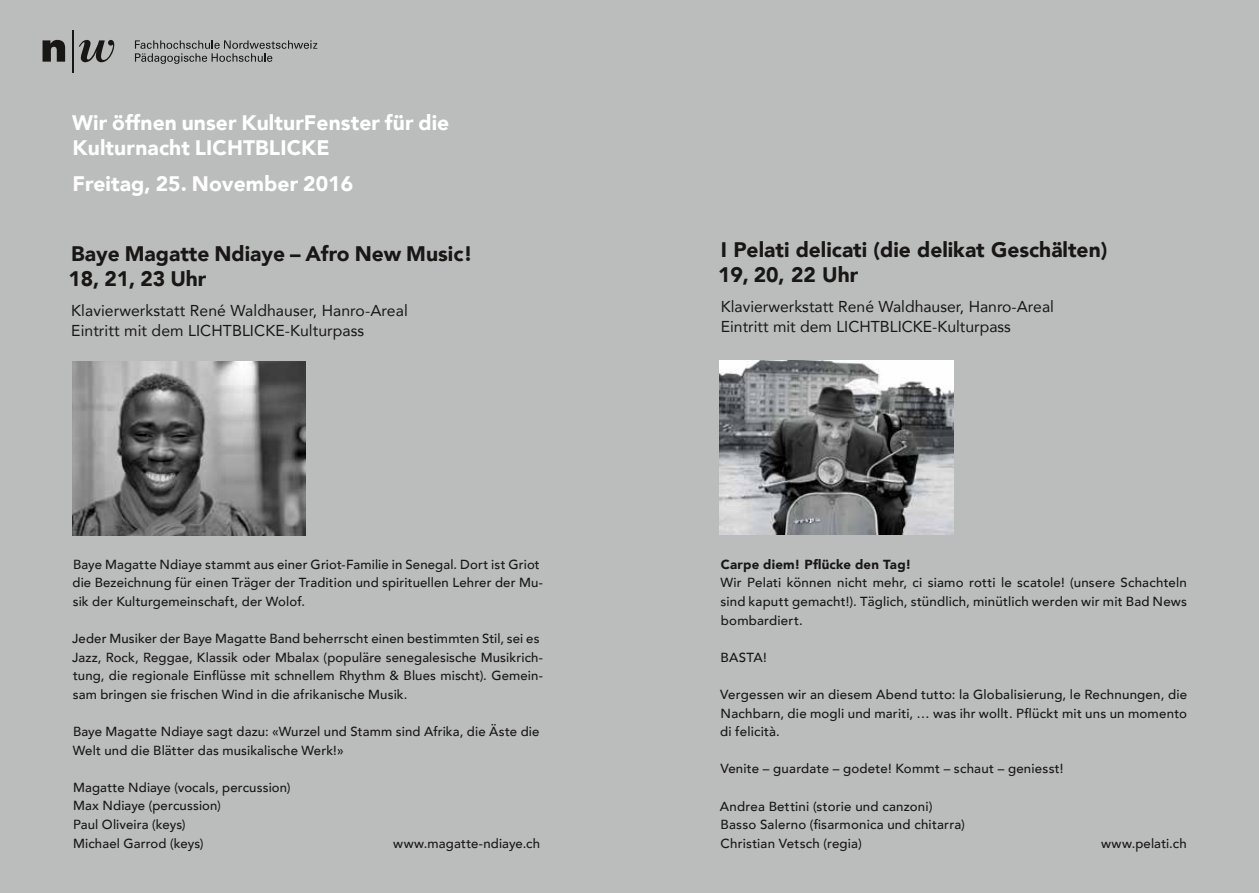
<style>
.page{position:relative;width:1259px;height:893px;background:#bbbcbc}
.page>*{position:absolute;margin:0;border:0;box-sizing:border-box;transform-origin:0 0}
.t1{font:900 21px/25.5px "Avenir";color:#181716}
.t2{font:900 21px/25.5px "Avenir";letter-spacing:.005em;color:#fff}
.t3{font:15.75px/19.5px "Avenir";color:#181716}
.t4{font:500 13.2px/18.6px "Avenir";letter-spacing:.01em;color:#181716}
.t5{font:900 13.2px "Avenir";letter-spacing:.015em;color:#181716}
</style>
<div class="page">
<svg style="left:135px;top:40px;width:182px;height:24px"></svg>
<hr style="left:72px;top:30px;width:2px;height:42px;background:#181716">
<svg style="left:43px;top:40px;width:22px;height:22px"></svg>
<svg style="left:79px;top:40px;width:36px;height:22px"></svg>
<img style="left:720px;top:361px;width:233px;height:174px">
<img style="left:72px;top:362px;width:234px;height:174px">
<h1 class="t2" style="left:72px;top:109px;width:379px">Wir öffnen unser KulturFenster für die<br>Kulturnacht LICHTBLICKE</h1>
<h1 class="t2" style="left:73px;top:171px;width:282px">Freitag, 25. November 2016</h1>
<h1 class="t1" style="left:68px;top:240px;width:406px">Baye Magatte Ndiaye – Afro New Music!<br>18, 21, 23 Uhr</h1>
<p class="t3" style="left:71px;top:300px;width:338px">Klavierwerkstatt René Waldhauser, Hanro-Areal<br>Eintritt mit dem LICHTBLICKE-Kulturpass</p>
<h1 class="t1" style="left:718px;top:236px;width:391px">I Pelati delicati (die delikat Geschälten)<br>19, 20, 22 Uhr</h1>
<p class="t3" style="left:721px;top:297px;width:334px">Klavierwerkstatt René Waldhauser, Hanro-Areal<br>Eintritt mit dem LICHTBLICKE-Kulturpass</p>
<p class="t5" style="left:720px;top:553px;width:192px">Carpe diem! Pflücke den Tag!</p>
<p class="t4" style="left:720px;top:573px;width:468px;text-align:justify">Wir Pelati können nicht mehr, ci siamo rotti le scatole! (unsere Schachteln sind kaputt gemacht!). Täglich, stündlich, minütlich werden wir mit Bad News bombardiert.</p>
<p class="t4" style="left:720px;top:647px;width:48px">BASTA!</p>
<p class="t4" style="left:720px;top:684px;width:468px;text-align:justify">Vergessen wir an diesem Abend tutto: la Globalisierung, le Rechnungen, die Nachbarn, die mogli und mariti, … was ihr wollt. Pflückt mit uns un momento di felicità.</p>
<p class="t4" style="left:720px;top:759px;width:345px">Venite – guardate – godete! Kommt – schaut – geniesst!</p>
<p class="t4" style="left:720px;top:796px;width:246px">Andrea Bettini (storie und canzoni)<br>Basso Salerno (fisarmonica und chitarra)<br>Christian Vetsch (regia)</p>
<p class="t4" style="left:73px;top:554px;width:472px">Baye Magatte Ndiaye stammt aus einer Griot-Familie in Senegal. Dort ist Griot die Bezeichnung für einen Träger der Tradition und spirituellen Lehrer der Mu&shy;sik der Kulturgemeinschaft, der Wolof.</p>
<p class="t4" style="left:72px;top:628px;width:472px">Jeder Musiker der Baye Magatte Band beherrscht einen bestimmten Stil, sei es Jazz, Rock, Reggae, Klassik oder Mbalax (populäre senegalesische Musikrich&shy;tung, die regionale Einflüsse mit schnellem Rhythm &amp; Blues mischt). Gemein&shy;sam bringen sie frischen Wind in die afrikanische Musik.</p>
<p class="t4" style="left:73px;top:721px;width:468px">Baye Magatte Ndiaye sagt dazu: «Wurzel und Stamm sind Afrika, die Äste die<br>Welt und die Blätter das musikalische Werk!»</p>
<p class="t4" style="left:73px;top:777px;width:219px">Magatte Ndiaye (vocals, percussion)<br>Max Ndiaye (percussion)<br>Paul Oliveira (keys)<br>Michael Garrod (keys)</p>
<p class="t4" style="left:393px;top:833px;width:148px">www.magatte-ndiaye.ch</p>
<p class="t4" style="left:1101px;top:833px;width:87px">www.pelati.ch</p>
</div>
